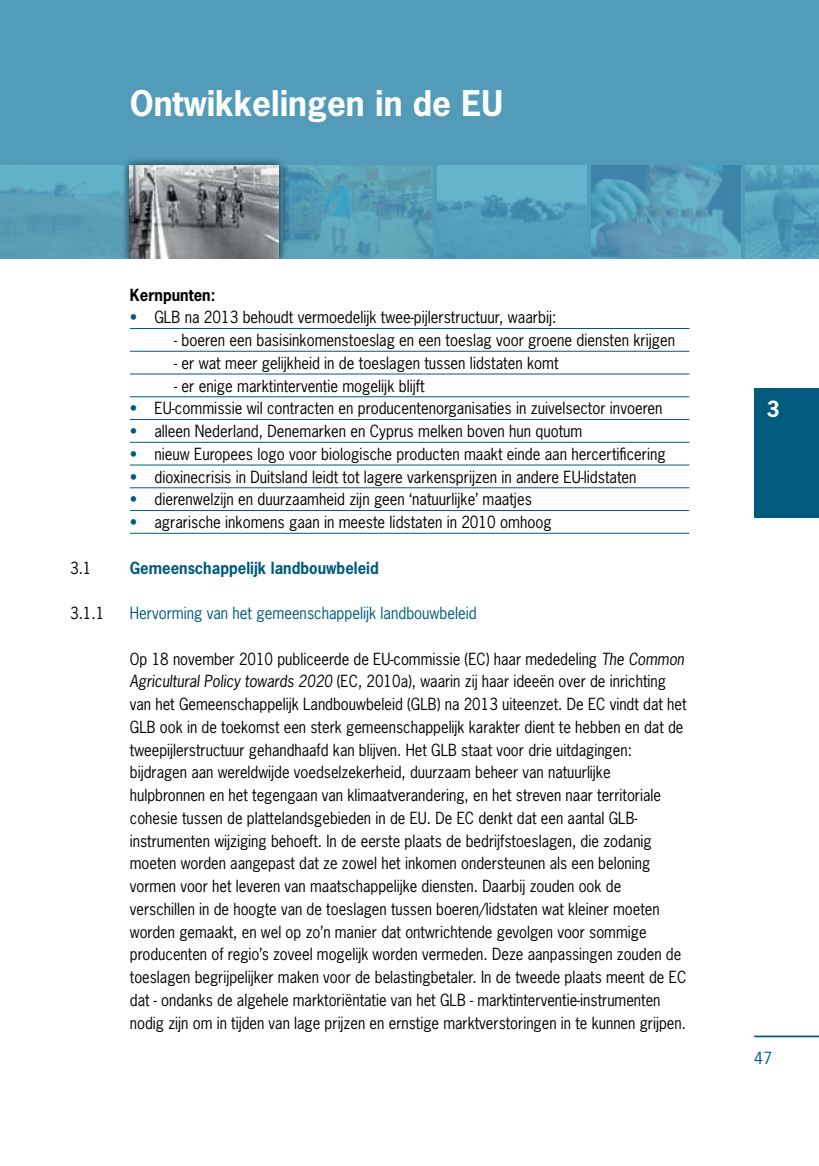
<style>
.page{position:relative;width:819px;height:1166px;background:#fff}
.page>*{position:absolute;margin:0;border:0;box-sizing:border-box;transform-origin:0 0}
.t1{font:700 33.25px "News Gothic Std";color:#fff}
.t2{font:700 21px "News Gothic Std";color:#fff}
.t3{font:15.75px/22.8px "News Gothic Std";color:#000;scale:.94 1}
.t4{font:15.75px "News Gothic Std";color:#000;scale:.95 1}
.t5{font:15.75px "News Gothic Std";color:#005b7f;scale:.95 1}
.t6{font:700 15.75px "News Gothic Std";color:#005b7f;scale:.95 1}
.t7{font:700 15.75px "News Gothic Std";color:#000;scale:.95 1}
.t8{font:15.75px "News Gothic Std";color:#005b7f}
.s1{color:#005b7f}
.s2{font-style:italic}
</style>
<div class="page">
<hr style="left:754px;top:1035px;width:65px;height:2px;background:#005b7f">
<div style="left:0;top:0;width:819px;height:259px;background:#529cba"></div>
<img style="left:0;top:166px;width:121px;height:93px">
<div style="left:121px;top:156px;width:175px;height:119px;background:#000;opacity:.75"></div>
<img style="left:129px;top:166px;width:149px;height:93px">
<img style="left:283px;top:166px;width:149px;height:93px">
<img style="left:437px;top:166px;width:149px;height:92px">
<img style="left:591px;top:166px;width:149px;height:93px">
<img style="left:745px;top:166px;width:74px;height:93px">
<div style="left:754px;top:389px;width:65px;height:129px;background:#005b7f"></div>
<div style="left:0;top:259px;width:819px;height:10px;background:#fff"></div>
<hr style="left:130px;top:328px;width:559px;height:1px;background:#005b7f">
<hr style="left:130px;top:351px;width:559px;height:1px;background:#005b7f">
<hr style="left:130px;top:374px;width:559px;height:1px;background:#005b7f">
<hr style="left:130px;top:396px;width:559px;height:1px;background:#005b7f">
<hr style="left:130px;top:419px;width:559px;height:1px;background:#005b7f">
<hr style="left:130px;top:442px;width:559px;height:1px;background:#005b7f">
<hr style="left:130px;top:465px;width:559px;height:1px;background:#005b7f">
<hr style="left:130px;top:487px;width:559px;height:1px;background:#005b7f">
<hr style="left:130px;top:510px;width:559px;height:1px;background:#005b7f">
<hr style="left:130px;top:533px;width:559px;height:1px;background:#005b7f">
<h1 class="t1" style="left:130px;top:81px;width:374px">Ontwikkelingen in de EU</h1>
<p class="t7" style="left:130px;top:284px;width:91px">Kernpunten:</p>
<p class="t4" style="left:130px;top:307px;width:450px"><span class="s1">•</span> GLB na 2013 behoudt vermoedelijk twee-pijlerstructuur, waarbij:</p>
<p class="t4" style="left:174px;top:330px;width:528px">- boeren een basisinkomenstoeslag en een toeslag voor groene diensten krijgen</p>
<p class="t4" style="left:174px;top:353px;width:406px">- er wat meer gelijkheid in de toeslagen tussen lidstaten komt</p>
<p class="t4" style="left:174px;top:375px;width:265px">- er enige marktinterventie mogelijk blijft</p>
<p class="t4" style="left:130px;top:398px;width:562px"><span class="s1">•</span> EU-commissie wil contracten en producentenorganisaties in zuivelsector invoeren</p>
<p class="t4" style="left:130px;top:421px;width:478px"><span class="s1">•</span> alleen Nederland, Denemarken en Cyprus melken boven hun quotum</p>
<p class="t4" style="left:130px;top:444px;width:565px"><span class="s1">•</span> nieuw Europees logo voor biologische producten maakt einde aan hercertificering</p>
<p class="t4" style="left:130px;top:466px;width:535px"><span class="s1">•</span> dioxinecrisis in Duitsland leidt tot lagere varkensprijzen in andere EU-lidstaten</p>
<p class="t4" style="left:130px;top:489px;width:424px"><span class="s1">•</span> dierenwelzijn en duurzaamheid zijn geen ‘natuurlijke’ maatjes</p>
<p class="t4" style="left:130px;top:512px;width:445px"><span class="s1">•</span> agrarische inkomens gaan in meeste lidstaten in 2010 omhoog</p>
<p class="t4" style="left:70px;top:557px;width:24px">3.1</p>
<p class="t6" style="left:130px;top:557px;width:263px">Gemeenschappelijk landbouwbeleid</p>
<p class="t4" style="left:70px;top:603px;width:38px">3.1.1</p>
<p class="t5" style="left:130px;top:603px;width:367px">Hervorming van het gemeenschappelijk landbouwbeleid</p>
<p class="t3" style="left:130px;top:647px;width:593px">Op 18 november 2010 publiceerde de EU-commissie (EC) haar mededeling <span class="s2">The Common Agricultural Policy towards 2020</span> (EC, 2010a), waarin zij haar ideeën over de inrichting van het Gemeenschappelijk Landbouwbeleid (GLB) na 2013 uiteenzet. De EC vindt dat het GLB ook in de toekomst een sterk gemeenschappelijk karakter dient te hebben en dat de tweepijlerstructuur gehandhaafd kan blijven. Het GLB staat voor drie uitdagingen: bijdragen aan wereldwijde voedselzekerheid, duurzaam beheer van natuurlijke hulpbronnen en het tegengaan van klimaatverandering, en het streven naar territoriale cohesie tussen de plattelandsgebieden in de EU. De EC denkt dat een aantal GLB&shy;instrumenten wijziging behoeft. In de eerste plaats de bedrijfstoeslagen, die zodanig moeten worden aangepast dat ze zowel het inkomen ondersteunen als een beloning vormen voor het leveren van maatschappelijke diensten. Daarbij zouden ook de verschillen in de hoogte van de toeslagen tussen boeren/lidstaten wat kleiner moeten worden gemaakt, en wel op zo’n manier dat ontwrichtende gevolgen voor sommige producenten of regio’s zoveel mogelijk worden vermeden. Deze aanpassingen zouden de toeslagen begrijpelijker maken voor de belastingbetaler. In de tweede plaats meent de EC dat - ondanks de algehele marktoriëntatie van het GLB - marktinterventie-instrumenten nodig zijn om in tijden van lage prijzen en ernstige marktverstoringen in te kunnen grijpen.</p>
<h2 class="t2" style="left:766px;top:395px;width:15px">3</h2>
<p class="t8" style="left:754px;top:1047px;width:20px">47</p>
</div>
